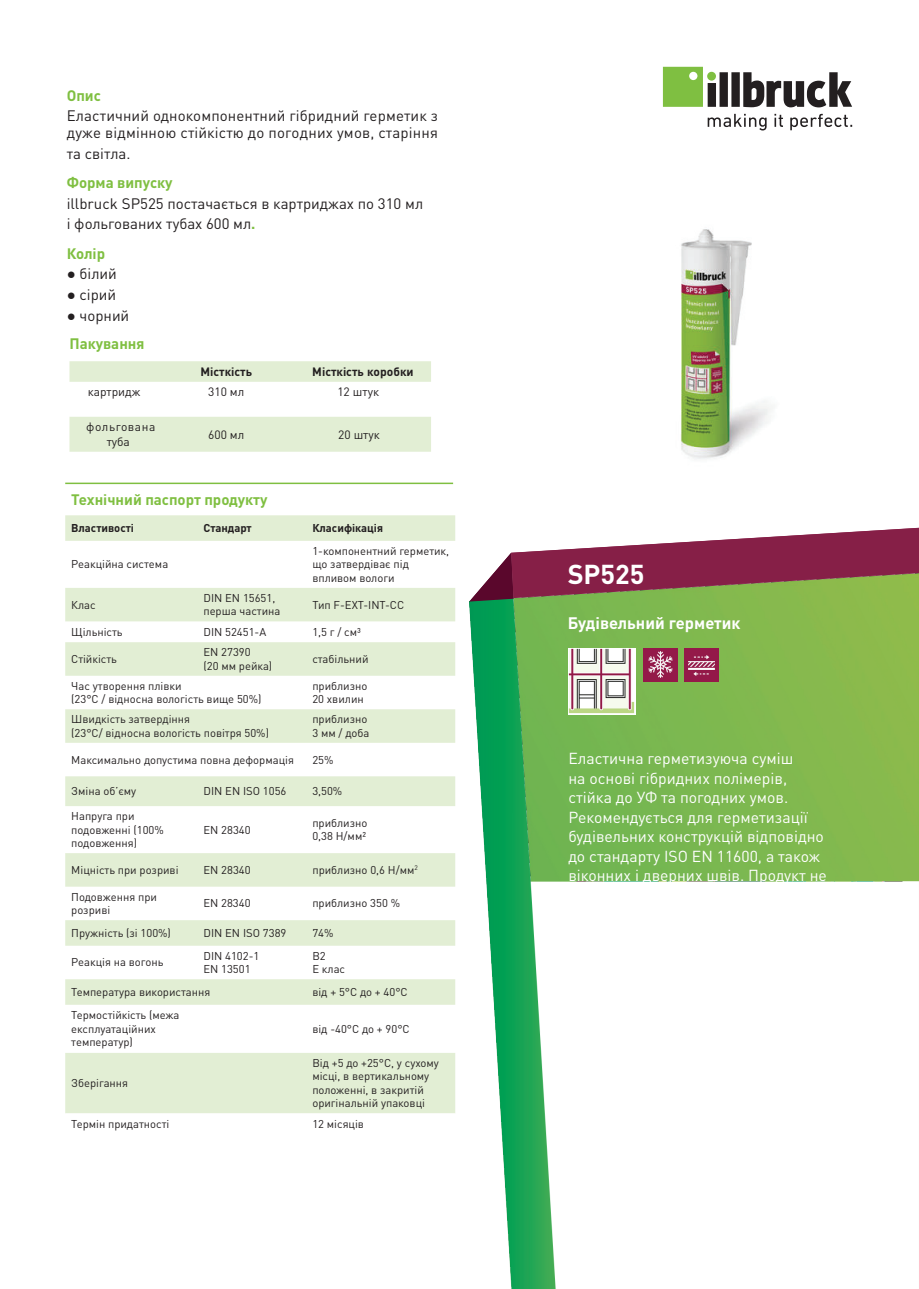
<style>
.page{position:relative;width:919px;height:1289px;background:#fff}
.page>*{position:absolute;margin:0;border:0;box-sizing:border-box;transform-origin:0 0}
.t1{font:700 27px "DIN Pro";color:#fff}
.t2{font:700 16.5px "DIN Pro";color:#fff}
.t3{font:15.75px/19.5px "DIN Pro";color:#fff}
.t4{font:15px/16.5px "DIN Pro";letter-spacing:.005em;color:#231f20}
.t5{font:700 15px "DIN Pro";color:#7fbf41}
.t6{font:12px "DIN Pro";color:#231f20}
.t7{font:700 12px "DIN Pro";color:#231f20}
.t8{font:12px/14.4px "DIN Pro";letter-spacing:.045em;color:#231f20;text-align:center}
.t9{font:11.25px/13.5px "DIN Pro";color:#231f20}
.t10{font:700 11.25px "DIN Pro";color:#231f20}
.s1{font-weight:700;color:#7fbf41}
.s2{font-family:"Arial"}
</style>
<div class="page">
<svg style="left:663px;top:67px;width:189px;height:40px"></svg>
<svg style="left:707px;top:114px;width:59px;height:16px"></svg>
<svg style="left:774px;top:114px;width:9px;height:13px"></svg>
<svg style="left:790px;top:114px;width:62px;height:16px"></svg>
<img style="left:469px;top:601px;width:44px;height:687px">
<svg style="left:469px;top:528px;width:449px;height:73px"></svg>
<img style="left:513px;top:573px;width:405px;height:715px">
<svg style="left:65px;top:515px;width:390px;height:598px"></svg>
<hr style="left:65px;top:482px;width:388px;height:2px;background:#7fbf41">
<svg style="left:69px;top:361px;width:362px;height:91px"></svg>
<img style="left:680px;top:229px;width:91px;height:230px">
<img style="left:568px;top:648px;width:67px;height:67px">
<img style="left:643px;top:648px;width:34px;height:33px">
<img style="left:684px;top:648px;width:34px;height:33px">
<h3 class="t5" style="left:67px;top:83px;width:36px">Опис</h3>
<h3 class="t4" style="left:67px;top:106px;width:372px">Еластичний однокомпонентний гібридний герметик з дуже відмінною стійкістю до погодних умов, старіння</h3>
<h3 class="t4" style="left:67px;top:143px;width:65px">та світла.</h3>
<h3 class="t5" style="left:67px;top:170px;width:107px">Форма випуску</h3>
<h3 class="t4" style="left:67px;top:191px;width:358px;line-height:20.7px">illbruck SP525 постачається в картриджах по 310 мл і фольгованих тубах 600 мл<span class="s1">.</span></h3>
<h3 class="t5" style="left:67px;top:241px;width:40px">Колір</h3>
<h3 class="t4" style="left:67px;top:264px;width:52px"><span class="s2">●</span> білий</h3>
<h3 class="t4" style="left:67px;top:285px;width:51px"><span class="s2">●</span> сірий</h3>
<h3 class="t4" style="left:67px;top:306px;width:64px"><span class="s2">●</span> чорний</h3>
<h3 class="t5" style="left:69px;top:331px;width:77px">Пакування</h3>
<p class="t7" style="left:200px;top:361px;width:53px">Місткість</p>
<p class="t7" style="left:312px;top:361px;width:103px">Місткість коробки</p>
<p class="t6" style="left:88px;top:382px;width:54px">картридж</p>
<p class="t6" style="left:208px;top:382px;width:38px">310 мл</p>
<p class="t6" style="left:337px;top:382px;width:43px">12 штук</p>
<p class="t8" style="left:86px;top:418px;width:71px">фольгована туба</p>
<p class="t6" style="left:208px;top:425px;width:38px">600 мл</p>
<p class="t6" style="left:338px;top:425px;width:43px">20 штук</p>
<h3 class="t5" style="left:71px;top:487px;width:198px">Технічний паспорт продукту</h3>
<p class="t10" style="left:71px;top:518px;width:64px">Властивості</p>
<p class="t10" style="left:203px;top:518px;width:50px">Стандарт</p>
<p class="t10" style="left:312px;top:518px;width:72px">Класифікація</p>
<p class="t9" style="left:71px;top:556px;width:98px">Реакційна система</p>
<p class="t9" style="left:312px;top:543px;width:138px">1-компонентний герметик, що затвердіває під впливом вологи</p>
<p class="t9" style="left:71px;top:596px;width:26px">Клас</p>
<p class="t9" style="left:203px;top:590px;width:78px">DIN EN 15651, перша частина</p>
<p class="t9" style="left:312px;top:596px;width:93px">Тип F-EXT-INT-CC</p>
<p class="t9" style="left:71px;top:624px;width:53px">Щільність</p>
<p class="t9" style="left:203px;top:624px;width:64px">DIN 52451-A</p>
<p class="t9" style="left:312px;top:624px;width:50px">1,5 г / см³</p>
<p class="t9" style="left:71px;top:651px;width:47px">Стійкість</p>
<p class="t9" style="left:203px;top:644px;width:70px">EN 27390<br>(20 мм рейка)</p>
<p class="t9" style="left:312px;top:651px;width:58px">стабільний</p>
<p class="t9" style="left:71px;top:678px;width:192px">Час утворення плівки<br>(23°C / відносна вологість вище 50%)</p>
<p class="t9" style="left:312px;top:678px;width:57px">приблизно<br>20 хвилин</p>
<p class="t9" style="left:71px;top:711px;width:199px">Швидкість затвердіння<br>(23°C/ відносна вологість повітря 50%)</p>
<p class="t9" style="left:312px;top:711px;width:58px">приблизно<br>3 мм / доба</p>
<p class="t9" style="left:71px;top:751px;width:224px">Максимально допустима повна деформація</p>
<p class="t9" style="left:312px;top:751px;width:23px">25%</p>
<p class="t9" style="left:71px;top:783px;width:66px">Зміна об’єму</p>
<p class="t9" style="left:203px;top:783px;width:84px">DIN EN ISO 1056</p>
<p class="t9" style="left:312px;top:783px;width:31px">3,50%</p>
<p class="t9" style="left:71px;top:808px;width:94px">Напруга при подовженні (100% подовження)</p>
<p class="t9" style="left:203px;top:821px;width:49px">EN 28340</p>
<p class="t9" style="left:312px;top:815px;width:57px">приблизно<br>0,38 Н/мм²</p>
<p class="t9" style="left:71px;top:862px;width:109px">Міцність при розриві</p>
<p class="t9" style="left:203px;top:862px;width:49px">EN 28340</p>
<p class="t9" style="left:312px;top:862px;width:107px">приблизно 0,6 Н/мм<sup>2</sup></p>
<p class="t9" style="left:71px;top:888px;width:87px">Подовження при розриві</p>
<p class="t9" style="left:203px;top:895px;width:49px">EN 28340</p>
<p class="t9" style="left:312px;top:895px;width:89px">приблизно 350 %</p>
<p class="t9" style="left:71px;top:925px;width:101px">Пружність (зі 100%)</p>
<p class="t9" style="left:203px;top:925px;width:84px">DIN EN ISO 7389</p>
<p class="t9" style="left:312px;top:925px;width:23px">74%</p>
<p class="t9" style="left:71px;top:954px;width:94px">Реакція на вогонь</p>
<p class="t9" style="left:203px;top:947px;width:57px">DIN 4102-1<br>EN 13501</p>
<p class="t9" style="left:312px;top:947px;width:34px">В2<br>Е клас</p>
<p class="t9" style="left:71px;top:984px;width:141px">Температура використання</p>
<p class="t9" style="left:312px;top:984px;width:97px">від + 5°C до + 40°C</p>
<p class="t9" style="left:71px;top:1007px;width:110px">Термостійкість (межа експлуатаційних температур)</p>
<p class="t9" style="left:312px;top:1020px;width:99px">від -40°C до + 90°C</p>
<p class="t9" style="left:71px;top:1075px;width:58px">Зберігання</p>
<p class="t9" style="left:312px;top:1054px;width:128px">Від +5 до +25°C, у сухому місці, в вертикальному положенні, в закритій оригінальній упаковці</p>
<p class="t9" style="left:71px;top:1115px;width:100px">Термін придатності</p>
<p class="t9" style="left:312px;top:1115px;width:53px">12 місяців</p>
<h1 class="t1" style="left:567px;top:551px;width:78px">SP525</h1>
<h2 class="t2" style="left:567px;top:609px;width:174px">Будівельний герметик</h2>
<h3 class="t3" style="left:568px;top:747px;width:260px">Еластична герметизуюча суміш<br>на основі гібридних полімерів, стійка до УФ та погодних умов.<br>Рекомендується для герметизації будівельних конструкцій відповідно до стандарту ISO EN 11600, а також віконних і дверних швів. Продукт не</h3>
</div>
